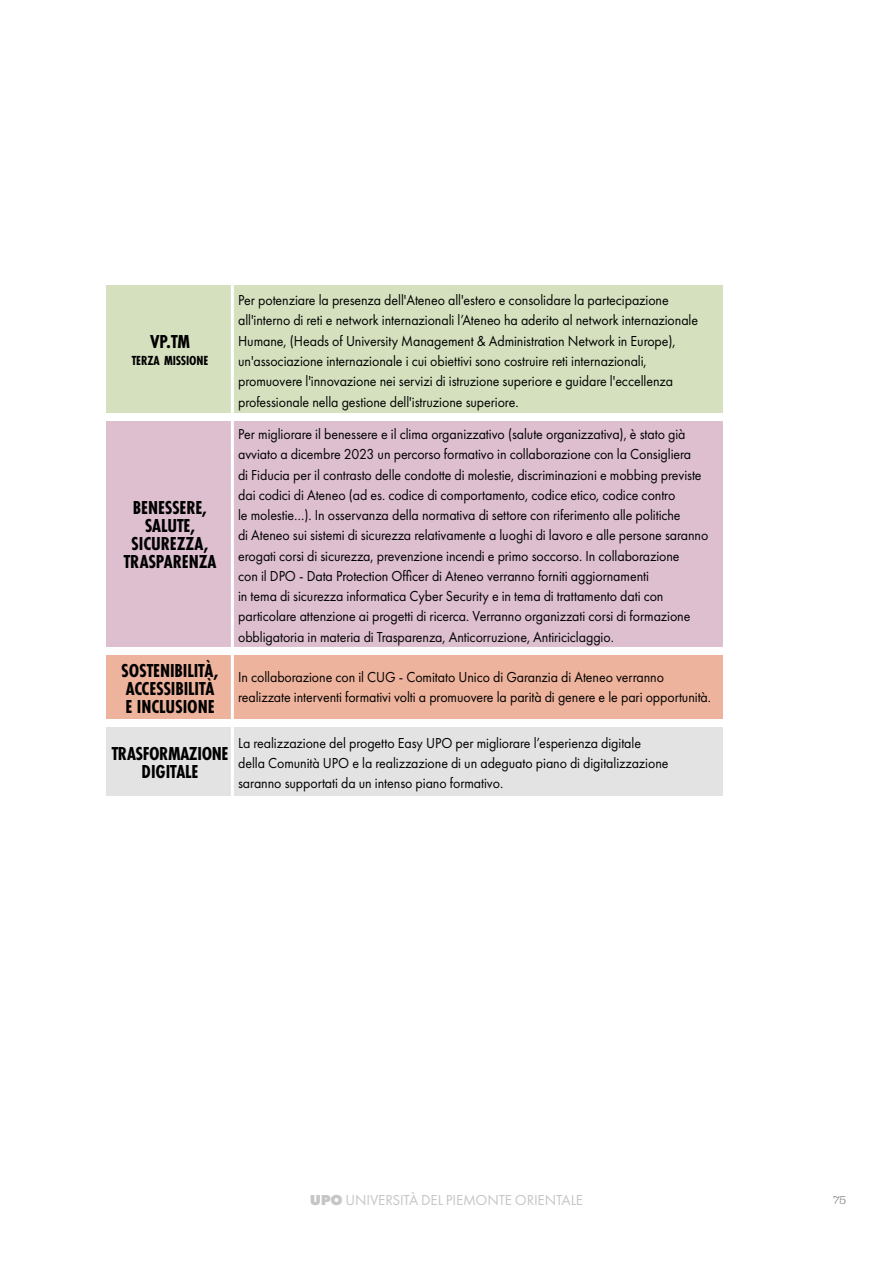
<style>
.page{position:relative;width:893px;height:1263px;background:#fff}
.page>*{position:absolute;margin:0;border:0;box-sizing:border-box;transform-origin:0 0}
.t1{font:700 19.5px/18px "Futura PT Cond";color:#000}
.t2{font:700 19.5px "Futura PT Cond";color:#000}
.t3{font:15px/20.2px "Futura PT";letter-spacing:-.005em;color:#000;scale:.93 1}
.t4{font:15px "Futura PT";letter-spacing:-.01em;color:#c6c6c6}
.t5{font:700 13.65px "Futura PT Cond";letter-spacing:-.005em;color:#000}
.t6{font:12px "Jubilat";color:#878787}
.s1{font-weight:800}
</style>
<div class="page">
<div style="left:106px;top:655px;width:617px;height:64px;background:#eeb39c"></div>
<div style="left:106px;top:727px;width:617px;height:68px;background:#e3e3e3"></div>
<div style="left:106px;top:421px;width:617px;height:226px;background:#ddbfd0"></div>
<div style="left:106px;top:285px;width:617px;height:128px;background:#d4e0be"></div>
<hr style="left:231px;top:247px;width:3px;height:559px;background:#fff">
<h1 class="t2" style="left:150px;top:330px;width:42px">VP.TM</h1>
<p class="t5" style="left:132px;top:352px;width:78px">TERZA MISSIONE</p>
<h1 class="t1" style="left:133px;top:499px;width:9px">BENESSERE</h1>
<h1 class="t1" style="left:202px;top:499px;width:7px">,</h1>
<h1 class="t1" style="left:145px;top:517px;width:9px">SALUTE</h1>
<h1 class="t1" style="left:190px;top:517px;width:7px">,</h1>
<h1 class="t1" style="left:131px;top:535px;width:9px">SICUREZZA</h1>
<h1 class="t1" style="left:204px;top:535px;width:7px">,</h1>
<h1 class="t1" style="left:124px;top:553px;width:10px">TRASPARENZA</h1>
<h1 class="t1" style="left:121px;top:661px;width:9px">SOSTENIBILITÀ</h1>
<h1 class="t1" style="left:214px;top:661px;width:7px">,</h1>
<h1 class="t1" style="left:126px;top:679px;width:20px">ACCESSIBILITÀ<br>E INCLUSIONE</h1>
<h1 class="t1" style="left:142px;top:744px;width:18px;text-indent:-30px">TRASFORMAZIONE<br>DIGITALE</h1>
<p class="t3" style="left:238px;top:290px;width:496px">Per potenziare la presenza dell'Ateneo all'estero e consolidare la partecipazione all'interno di reti e network internazionali l’Ateneo ha aderito al network internazionale Humane, (Heads of University Management &amp; Administration Network in Europe), un'associazione internazionale i cui obiettivi sono costruire reti internazionali, promuovere l'innovazione nei servizi di istruzione superiore e guidare l'eccellenza professionale nella gestione dell'istruzione superiore.</p>
<p class="t3" style="left:238px;top:424px;width:507px">Per migliorare il benessere e il clima organizzativo (salute organizzativa), è stato già avviato a dicembre 2023 un percorso formativo in collaborazione con la Consigliera<br>di Fiducia per il contrasto delle condotte di molestie, discriminazioni e mobbing previste dai codici di Ateneo (ad es. codice di comportamento, codice etico, codice contro<br>le molestie…). In osservanza della normativa di settore con riferimento alle politiche<br>di Ateneo sui sistemi di sicurezza relativamente a luoghi di lavoro e alle persone saranno erogati corsi di sicurezza, prevenzione incendi e primo soccorso. In collaborazione<br>con il DPO - Data Protection Officer di Ateneo verranno forniti aggiornamenti<br>in tema di sicurezza informatica Cyber Security e in tema di trattamento dati con particolare attenzione ai progetti di ricerca. Verranno organizzati corsi di formazione obbligatoria in materia di Trasparenza, Anticorruzione, Antiriciclaggio.</p>
<p class="t3" style="left:238px;top:666px;width:510px">In collaborazione con il CUG - Comitato Unico di Garanzia di Ateneo verranno realizzate interventi formativi volti a promuovere la parità di genere e le pari opportunità.</p>
<p class="t3" style="left:238px;top:733px;width:464px">La realizzazione del progetto Easy UPO per migliorare l’esperienza digitale della Comunità UPO e la realizzazione di un adeguato piano di digitalizzazione saranno supportati da un intenso piano formativo.</p>
<p class="t4" style="left:310px;top:1191px;width:275px"><span class="s1">UPO</span> UNIVERSITÀ DEL PIEMONTE ORIENTALE</p>
<p class="t6" style="left:833px;top:1192px;width:14px">75</p>
</div>
